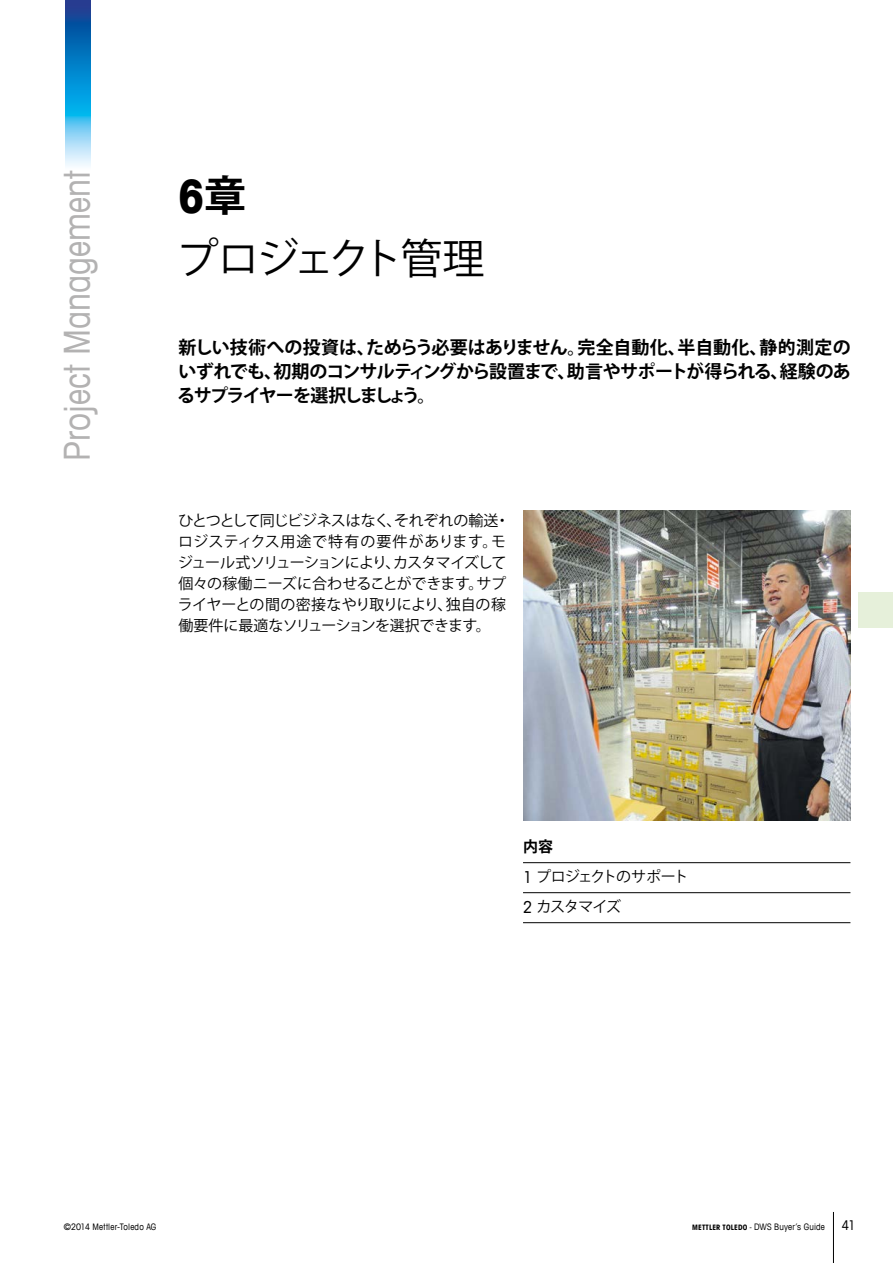
<style>
.page{position:relative;width:893px;height:1263px;background:#fff}
.page>*{position:absolute;margin:0;border:0;box-sizing:border-box;transform-origin:0 0}
.t1{font:700 condensed 46.2px "Avant Garde Com";color:#000}
.t2{font:42px "Koz Go Pro";letter-spacing:-.07em;color:#000}
.t3{font:condensed 36px "Avant Garde Com";color:#b3b2b2}
.t4{font:700 18px/24px "Koz Go Pro";letter-spacing:-.08em;color:#000;text-align:justify}
.t5{font:15px/21px "Koz Go Pro";letter-spacing:-.035em;color:#000}
.t6{font:15px/30px "Koz Go Pro";letter-spacing:-.07em;color:#000}
.t7{font:condensed 13.5px "Avant Garde Com";color:#000}
.t8{font:condensed 9px "Avant Garde Com";letter-spacing:.02em;color:#000}
.s1{font-family:"Koz Go Pro";font-stretch:normal;font-size:42px}
.s2{font-weight:700}
.s3{font-family:"Avant Garde Com";font-stretch:condensed;font-size:16.5px}
.s4{font-weight:700;font-size:7.5px}
.s5{font-size:7.5px}
</style>
<div class="page">
<hr style="left:833px;top:1212px;width:1px;height:51px;background:#000">
<hr style="left:523px;top:862px;width:327px;height:1px;background:#000">
<hr style="left:523px;top:892px;width:327px;height:1px;background:#000">
<hr style="left:523px;top:922px;width:327px;height:1px;background:#000">
<img style="left:65px;top:0;width:26px;height:166px">
<img style="left:523px;top:510px;width:327px;height:310px">
<div style="left:858px;top:592px;width:35px;height:36px;background:#e6f0da"></div>
<h3 class="t3" style="left:55px;top:461px;width:292px;rotate:-90deg">Project Management</h3>
<h1 class="t1" style="left:179px;top:167px;width:69px">6<span class="s1">章</span></h1>
<h2 class="t2" style="left:176px;top:231px;width:309px">プロジェクト管理</h2>
<p class="t4" style="left:177px;top:336px;width:675px">新しい技術への投資は、ためらう必要はありません。完全自動化、半自動化、静的測定のいずれでも、初期のコンサルティングから設置まで、助言やサポートが得られる、経験のあるサプライヤーを選択しましょう。</p>
<p class="t5" style="left:178px;top:510px;width:333px">ひとつとして同じビジネスはなく、それぞれの輸送・ロジスティクス用途で特有の要件があります。モジュール式ソリューションにより、カスタマイズして個々の稼働ニーズに合わせることができます。サプライヤーとの間の密接なやり取りにより、独自の稼働要件に最適なソリューションを選択できます。</p>
<p class="t6" style="left:523px;top:832px;width:167px"><span class="s2">内容<br></span><span class="s3">1</span> プロジェクトのサポート<br><span class="s3">2</span> カスタマイズ</p>
<p class="t8" style="left:64px;top:1221px;width:94px">©2014 Mettler-Toledo AG</p>
<p class="t8" style="left:692px;top:1221px;width:134px"><span class="s4">METTLER TOLEDO</span> <span class="s5">-</span> DWS Buyer’s Guide</p>
<p class="t7" style="left:842px;top:1217px;width:15px">41</p>
</div>
